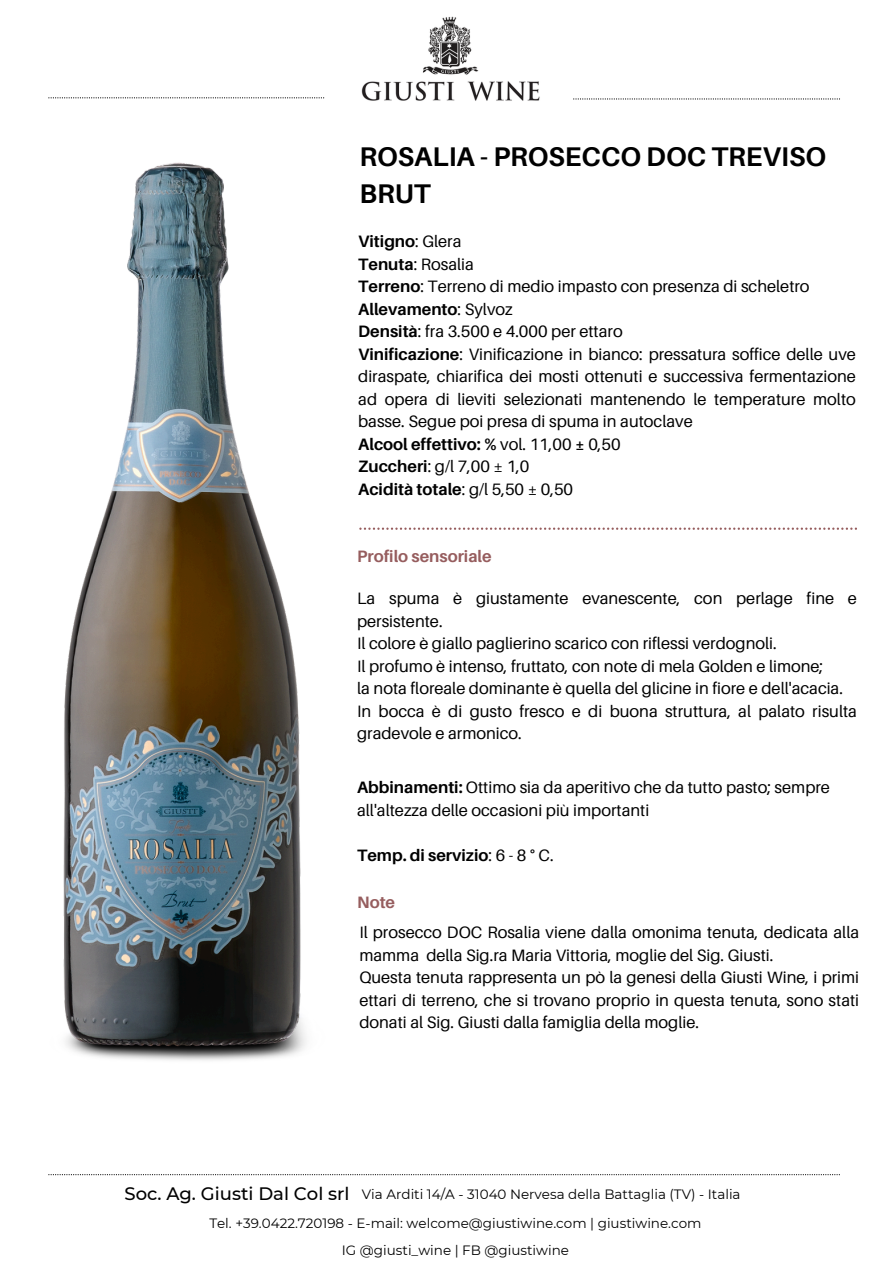
<style>
.page{position:relative;width:894px;height:1264px;background:#fff}
.page>*{position:absolute;margin:0;border:0;box-sizing:border-box;transform-origin:0 0}
.t1{font:700 27px/37.2px "Aileron";color:#000}
.t2{font:500 18px "Montserrat";color:#000}
.t3{font:16.5px/22.5px "Aileron";color:#000}
.t4{font:700 16.5px "Aileron";color:#000}
.t5{font:700 16.5px "Aileron";color:#965d5e}
.t6{font:13.5px "Montserrat";color:#000}
.s1{font-weight:700}
.s2{font-weight:400}
</style>
<div class="page">
<img style="left:361px;top:16px;width:179px;height:85px">
<svg style="left:48px;top:97px;width:276px;height:1px"></svg>
<svg style="left:573px;top:98px;width:265px;height:1px"></svg>
<svg style="left:48px;top:1174px;width:791px;height:1px"></svg>
<svg style="left:359px;top:527px;width:497px;height:3px"></svg>
<img style="left:63px;top:162px;width:243px;height:899px">
<h3 class="t1" style="left:359px;top:137px;width:468px">ROSALIA - PROSECCO DOC TREVISO<br>BRUT</h3>
<h3 class="t3" style="left:358px;top:230px;width:499px"><span class="s1">Vitigno</span>: Glera<br><span class="s1">Tenuta</span>: Rosalia<br><span class="s1">Terreno</span>: Terreno di medio impasto con presenza di scheletro <span class="s1">Allevamento</span>: Sylvoz<br><span class="s1">Densità</span>: fra 3.500 e 4.000 per ettaro<br><span class="s1">Vinificazione</span>: Vinificazione in bianco: pressatura soffice delle uve diraspate, chiarifica dei mosti ottenuti e successiva fermentazione ad opera di lieviti selezionati mantenendo le temperature molto basse. Segue poi presa di spuma in autoclave<br><span class="s1">Alcool effettivo:</span> % vol. 11,00 <span class="s1">±</span> 0,50<br><span class="s1">Zuccheri</span>: g/l 7,00 ± 1,0<br><span class="s1">Acidità totale</span>: g/l 5,50 ± 0,50</h3>
<h2 class="t5" style="left:357px;top:545px;width:136px">Profilo sensoriale</h2>
<h3 class="t3" style="left:357px;top:586px;width:501px">La spuma è giustamente evanescente, con perlage fine e persistente.<br>Il colore è giallo paglierino scarico con riflessi verdognoli.<br>Il profumo è intenso, fruttato, con note di mela Golden e limone;<br>la nota floreale dominante è quella del glicine in fiore e dell'acacia.<br>In bocca è di gusto fresco e di buona struttura, al palato risulta gradevole e armonico.</h3>
<p class="t3" style="left:357px;top:776px;width:474px"><span class="s1">Abbinamenti:</span> Ottimo sia da aperitivo che da tutto pasto; sempre all'altezza delle occasioni più importanti</p>
<p class="t4" style="left:357px;top:844px;width:198px">Temp. di servizio<span class="s2">: 6 - 8 ° C.</span></p>
<h2 class="t5" style="left:357px;top:892px;width:40px">Note</h2>
<p class="t3" style="left:359px;top:920px;width:501px">Il prosecco DOC Rosalia viene dalla omonima tenuta, dedicata alla mamma della Sig.ra Maria Vittoria, moglie del Sig. Giusti.<br>Questa tenuta rappresenta un pò la genesi della Giusti Wine, i primi ettari di terreno, che si trovano proprio in questa tenuta, sono stati donati al Sig. Giusti dalla famiglia della moglie.</p>
<h1 class="t2" style="left:124px;top:1182px;width:227px">Soc. Ag. Giusti Dal Col srl</h1>
<h3 class="t6" style="left:362px;top:1185px;width:380px">Via Arditi 14/A - 31040 Nervesa della Battaglia (TV) - Italia</h3>
<h2 class="t6" style="left:209px;top:1215px;width:493px">Tel. +39.0422.720198 - E-mail: welcome@giustiwine.com | giustiwine.com</h2>
<h3 class="t6" style="left:342px;top:1241px;width:228px">IG @giusti_wine | FB @giustiwine</h3>
</div>
